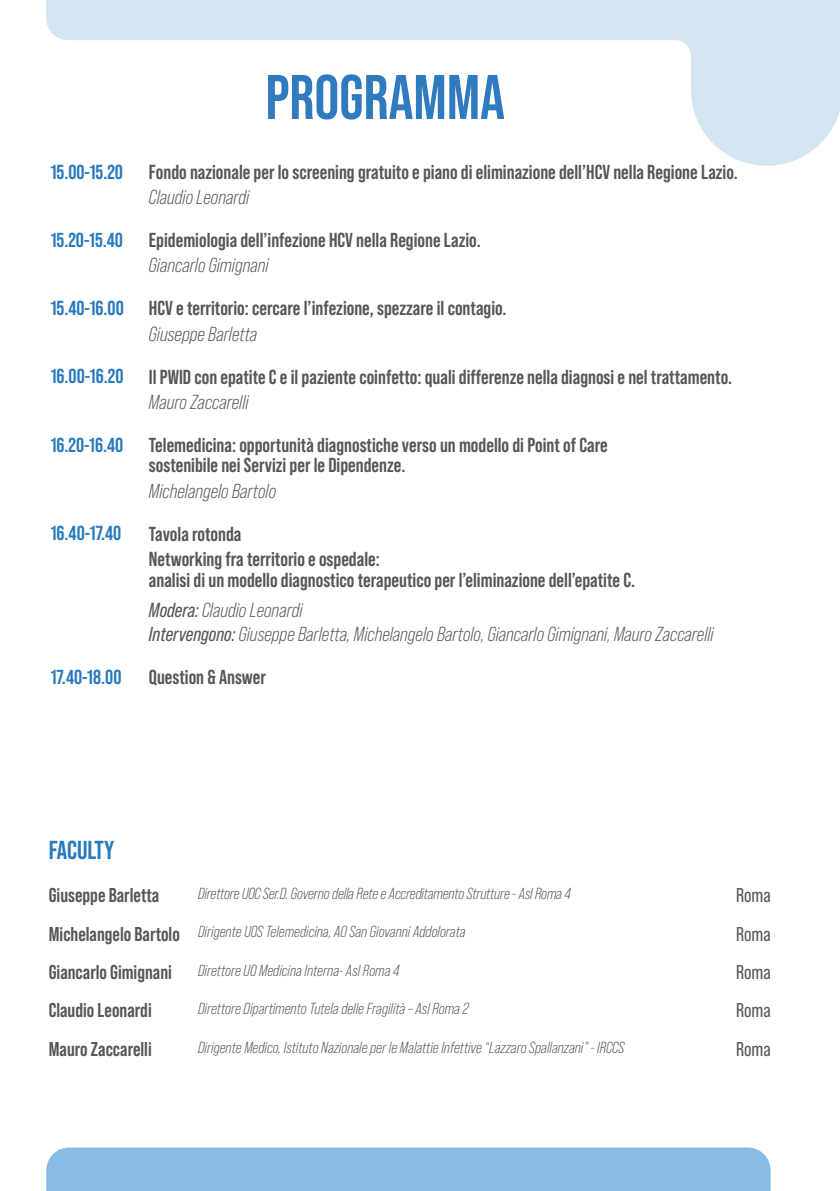
<style>
.page{position:relative;width:840px;height:1191px;background:#fff}
.page>*{position:absolute;margin:0;border:0;box-sizing:border-box;transform-origin:0 0}
.t1{font:700 62.8px "Bebas Neue Pro";color:#307abf}
.t2{font:700 26px "Bebas Neue Pro";color:#287abe}
.t3{font:700 20.2px/20.2px "Bebas Neue Pro";color:#575756}
.t4{font:italic 20.2px/43px "Bebas Neue Pro";color:#575756}
.t5{font:700 20.2px "Bebas Neue Pro";color:#287abe}
.t6{font:700 20px "Bebas Neue Pro";color:#575756}
.t7{font:20px "Bebas Neue Pro";color:#575756}
.t8{font:italic 16px "Bebas Neue Pro";color:#575756}
.s1{font-weight:400;font-style:italic}
.s2{font-style:inherit}
.s3{font-weight:700;font-style:normal}
.s4{font-weight:700;font-style:normal;font-size:20px}
</style>
<div class="page">
<div style="left:46px;top:1147px;width:724px;height:44px;background:#87bbe6"></div>
<svg style="left:46px;top:0;width:793px;height:166px"></svg>
<p class="t5" style="left:51px;top:160px;width:74px">15.00-15.20</p>
<p class="t5" style="left:51px;top:228px;width:74px">15.20-15.40</p>
<p class="t5" style="left:51px;top:296px;width:75px">15.40-16.00</p>
<p class="t5" style="left:51px;top:365px;width:74px">16.00-16.20</p>
<p class="t5" style="left:51px;top:433px;width:74px">16.20-16.40</p>
<p class="t5" style="left:51px;top:521px;width:72px">16.40-17.40</p>
<p class="t5" style="left:51px;top:665px;width:72px">17.40-18.00</p>
<h1 class="t1" style="left:265px;top:61px;width:241px">PROGRAMMA</h1>
<p class="t3" style="left:149px;top:161px;width:590px">Fondo nazionale per lo screening gratuito e piano di eliminazione dell’HCV nella Regione Lazio.</p>
<p class="t4" style="left:149px;top:176px;width:102px">Claudio Leonardi</p>
<p class="t3" style="left:149px;top:230px;width:333px">Epidemiologia dell’infezione HCV nella Regione Lazio.</p>
<p class="t4" style="left:149px;top:244px;width:121px">Giancarlo Gimignani</p>
<p class="t3" style="left:149px;top:298px;width:359px">HCV e territorio: cercare l’infezione, spezzare il contagio.</p>
<p class="t4" style="left:149px;top:312px;width:110px">Giuseppe Barletta</p>
<p class="t3" style="left:149px;top:366px;width:584px">Il PWID con epatite C e il paziente coinfetto: quali differenze nella diagnosi e nel trattamento.</p>
<p class="t4" style="left:149px;top:381px;width:101px">Mauro Zaccarelli</p>
<p class="t3" style="left:149px;top:435px;width:460px">Telemedicina: opportunità diagnostiche verso un modello di Point of Care sostenibile nei Servizi per le Dipendenze.</p>
<p class="t4" style="left:149px;top:469px;width:129px">Michelangelo Bartolo</p>
<p class="t3" style="left:149px;top:520px;width:232px;line-height:25.6px">Tavola rotonda<br>Networking fra territorio e ospedale:</p>
<p class="t3" style="left:149px;top:564px;width:487px;line-height:30.4px">analisi di un modello diagnostico terapeutico per l’eliminazione dell’epatite C.<br><span class="s1">Modera:</span> <span class="s1">Claudio Leonardi</span></p>
<p class="t4" style="left:149px;top:613px;width:566px"><span class="s2">Intervengono:</span> Giuseppe Barletta, Michelangelo Bartolo, Giancarlo Gimignani, Mauro Zaccarelli<br><span class="s3">Question &amp; Answer</span></p>
<p class="t2" style="left:49px;top:835px;width:67px">FACULTY</p>
<p class="t6" style="left:49px;top:883px;width:112px">Giuseppe Barletta</p>
<p class="t8" style="left:198px;top:884px;width:374px">Direttore UOC Ser.D. Governo della Rete e Accreditamento Strutture - Asl Roma 4</p>
<p class="t7" style="left:735px;top:884px;width:36px">Roma</p>
<p class="t8" style="left:49px;top:923px;width:418px"><span class="s4">Michelangelo Bartolo</span> Dirigente UOS Telemedicina, AO San Giovanni Addolorata</p>
<p class="t7" style="left:735px;top:922px;width:36px">Roma</p>
<p class="t6" style="left:49px;top:960px;width:124px">Giancarlo Gimignani</p>
<p class="t8" style="left:198px;top:961px;width:203px">Direttore UO Medicina Interna- Asl Roma 4</p>
<p class="t7" style="left:735px;top:960px;width:36px">Roma</p>
<p class="t6" style="left:49px;top:999px;width:104px">Claudio Leonardi</p>
<p class="t8" style="left:198px;top:999px;width:272px">Direttore Dipartimento Tutela delle Fragilità – Asl Roma 2</p>
<p class="t7" style="left:735px;top:999px;width:36px">Roma</p>
<p class="t6" style="left:49px;top:1037px;width:104px">Mauro Zaccarelli</p>
<p class="t8" style="left:198px;top:1038px;width:427px">Dirigente Medico, Istituto Nazionale per le Malattie Infettive “Lazzaro Spallanzani” - IRCCS</p>
<p class="t7" style="left:735px;top:1037px;width:36px">Roma</p>
</div>
